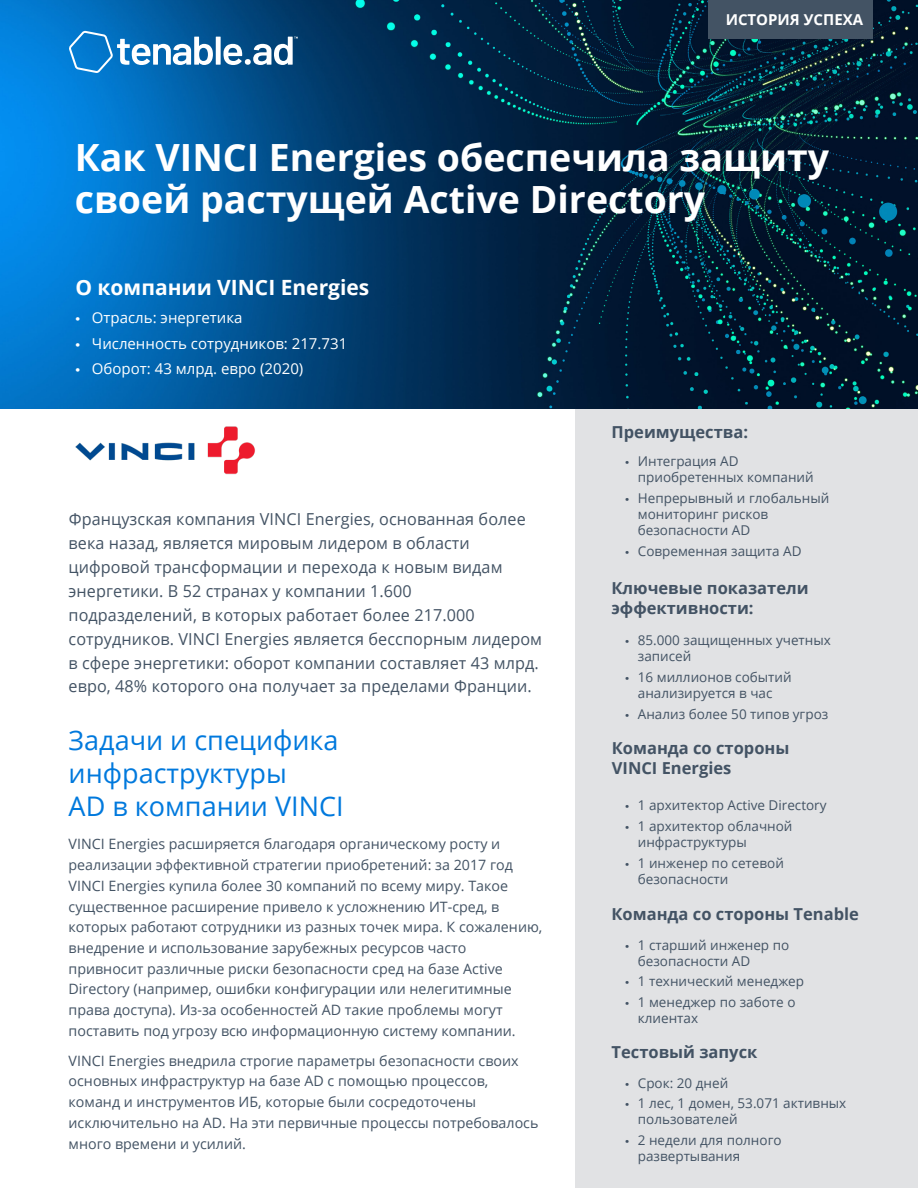
<style>
.page{position:relative;width:918px;height:1188px;background:#fff}
.page>*{position:absolute;margin:0;border:0;box-sizing:border-box;transform-origin:0 0}
.t1{font:700 37.5px/42px "Open Sans";color:#fff}
.t2{font:27px/33px "Open Sans";color:#0079dd}
.t3{font:700 21px "Open Sans";color:#fff}
.t4{font:16.5px/24px "Open Sans";letter-spacing:.005em;color:#435364}
.t5{font:700 16.5px/19.8px "Open Sans";color:#435364}
.t6{font:15px "Open Sans";color:#fff}
.t7{font:700 15px "Open Sans";color:#fff}
.t8{font:14.25px/20.7px "Open Sans";color:#435364}
.t9{font:13.5px/16.2px "Open Sans";color:#435364}
.s1{font-family:"Barlow";font-weight:500}
.s2{font-family:"Barlow";font-weight:300}
</style>
<div class="page">
<div style="left:575px;top:92px;width:343px;height:1096px;background:#e1e2e4"></div>
<img style="left:75px;top:426px;width:180px;height:49px">
<img style="left:0;top:0;width:918px;height:408px">
<div style="left:708px;top:0;width:165px;height:38px;background:#435364"></div>
<svg style="left:69px;top:31px;width:229px;height:42px"></svg>
<p class="t7" style="left:726px;top:9px;width:139px">ИСТОРИЯ УСПЕХА</p>
<p class="t1" style="left:75px;top:136px;width:756px">Как VINCI Energies обеспечила защиту своей растущей Active Directory</p>
<p class="t3" style="left:75px;top:273px;width:295px">О компании VINCI Energies</p>
<p class="t6" style="left:75px;top:308px;width:169px"><span class="s1">•</span> Отрасль: энергетика</p>
<p class="t6" style="left:75px;top:333px;width:273px"><span class="s1">•</span> Численность сотрудников: 217.731</p>
<p class="t6" style="left:75px;top:359px;width:229px"><span class="s1">•</span> Оборот: 43 млрд. евро (2020)</p>
<p class="t4" style="left:69px;top:507px;width:475px">Французская компания VINCI Energies, основанная более века назад, является мировым лидером в области цифровой трансформации и перехода к новым видам энергетики. В 52 странах у компании 1.600 подразделений, в которых работает более 217.000 сотрудников. VINCI Energies является бесспорным лидером в сфере энергетики: оборот компании составляет 43 млрд. евро, 48% которого она получает за пределами Франции.</p>
<p class="t2" style="left:69px;top:723px;width:277px">Задачи и специфика инфраструктуры<br>AD в компании VINCI</p>
<p class="t8" style="left:69px;top:833px;width:475px">VINCI Energies расширяется благодаря органическому росту и реализации эффективной стратегии приобретений: за 2017 год VINCI Energies купила более 30 компаний по всему миру. Такое существенное расширение привело к усложнению ИТ-сред, в которых работают сотрудники из разных точек мира. К сожалению, внедрение и использование зарубежных ресурсов часто привносит различные риски безопасности сред на базе Active Directory (например, ошибки конфигурации или нелегитимные права доступа). Из-за особенностей AD такие проблемы могут поставить под угрозу всю информационную систему компании.</p>
<p class="t8" style="left:69px;top:1050px;width:471px">VINCI Energies внедрила строгие параметры безопасности своих основных инфраструктур на базе AD с помощью процессов, команд и инструментов ИБ, которые были сосредоточены исключительно на AD. На эти первичные процессы потребовалось много времени и усилий.</p>
<p class="t5" style="left:612px;top:422px;width:138px">Преимущества:</p>
<p class="t9" style="left:638px;top:452px;width:177px;text-indent:-13px"><span class="s2">•</span> Интеграция AD приобретенных компаний</p>
<p class="t9" style="left:638px;top:489px;width:193px;text-indent:-13px"><span class="s2">•</span> Непрерывный и глобальный мониторинг рисков безопасности AD</p>
<p class="t9" style="left:625px;top:542px;width:178px"><span class="s2">•</span> Cовременная защита AD</p>
<p class="t5" style="left:612px;top:578px;width:199px">Ключевые показатели эффективности:</p>
<p class="t9" style="left:638px;top:632px;width:195px;text-indent:-13px"><span class="s2">•</span> 85.000 защищенных учетных записей</p>
<p class="t9" style="left:625px;top:669px;width:168px;text-align:center"><span class="s2">•</span> 16 миллионов событий анализируется в час</p>
<p class="t9" style="left:625px;top:706px;width:205px"><span class="s2">•</span> Анализ более 50 типов угроз</p>
<p class="t5" style="left:612px;top:738px;width:179px">Команда со стороны<br>VINCI Energies</p>
<p class="t9" style="left:625px;top:797px;width:203px"><span class="s2">•</span> 1 архитектор Active Directory</p>
<p class="t9" style="left:638px;top:817px;width:156px;text-indent:-13px"><span class="s2">•</span> 1 архитектор облачной инфраструктуры</p>
<p class="t9" style="left:638px;top:854px;width:148px;text-indent:-13px"><span class="s2">•</span> 1 инженер по сетевой безопасности</p>
<p class="t5" style="left:612px;top:903px;width:249px">Команда со стороны Tenable</p>
<p class="t9" style="left:638px;top:936px;width:153px;text-indent:-13px"><span class="s2">•</span> 1 старший инженер по безопасности AD</p>
<p class="t9" style="left:625px;top:973px;width:181px"><span class="s2">•</span> 1 технический менеджер</p>
<p class="t9" style="left:638px;top:994px;width:159px;text-indent:-13px"><span class="s2">•</span> 1 менеджер по заботе о клиентах</p>
<p class="t5" style="left:612px;top:1041px;width:147px">Тестовый запуск</p>
<p class="t9" style="left:625px;top:1074px;width:105px"><span class="s2">•</span> Срок: 20 дней</p>
<p class="t9" style="left:638px;top:1095px;width:210px;text-indent:-13px"><span class="s2">•</span> 1 лес, 1 домен, 53.071 активных пользователей</p>
<p class="t9" style="left:638px;top:1132px;width:145px;text-indent:-13px"><span class="s2">•</span> 2 недели для полного развертывания</p>
</div>
